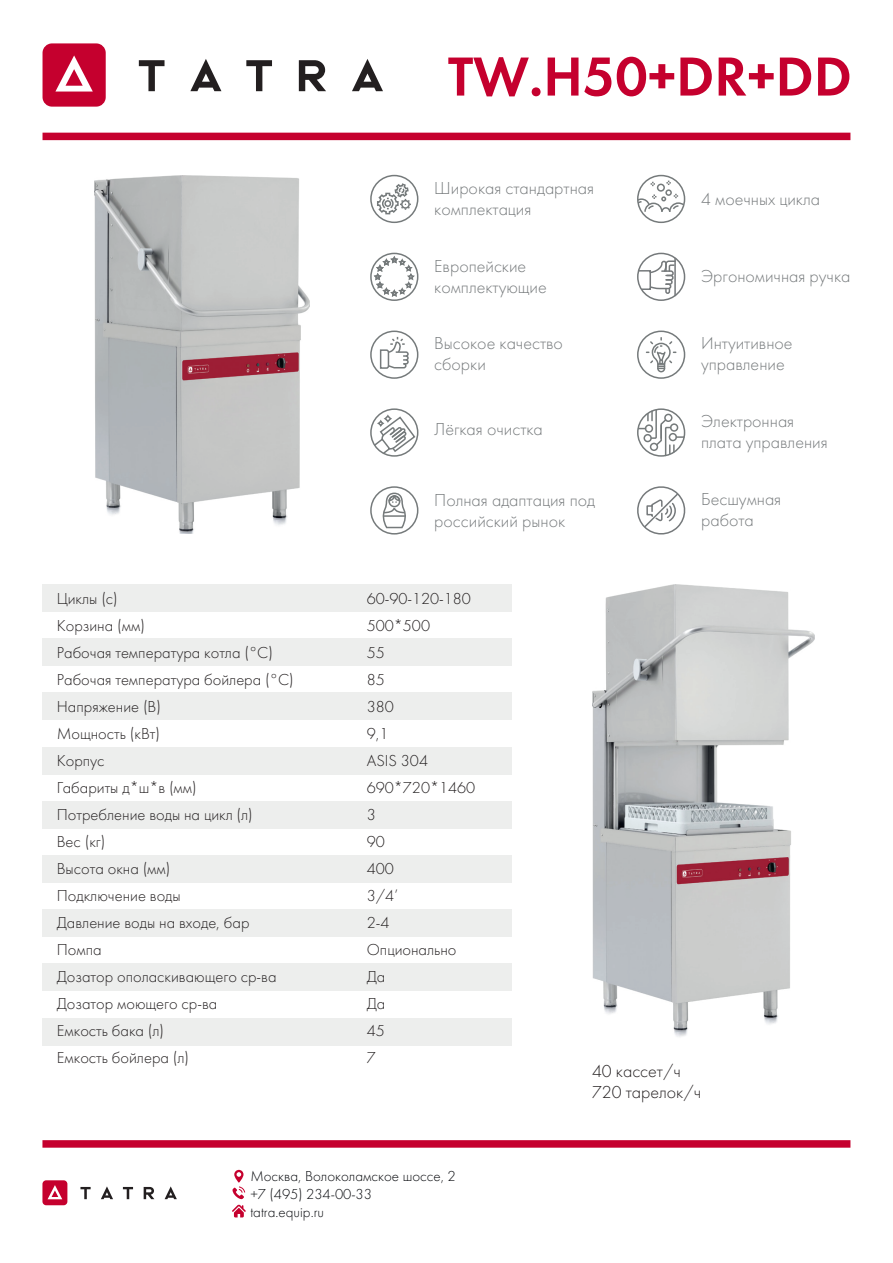
<style>
.page{position:relative;width:893px;height:1263px;background:#fff}
.page>*{position:absolute;margin:0;border:0;box-sizing:border-box;transform-origin:0 0}
.t1{font:57px "Futura Demi C";color:#c5002e}
.t2{font:18px/21px "Futura Light C";color:#75797b}
.t3{font:18px/21.6px "Futura Light C";color:#231f20}
.t4{font:16.5px/27px "Futura Light C";color:#231f20}
.t5{font:15px/18px "Futura Light C";color:#07090d}
</style>
<div class="page">
<div style="left:42px;top:584px;width:470px;height:27px;background:#edeeed"></div>
<div style="left:42px;top:638px;width:470px;height:28px;background:#edeeed"></div>
<div style="left:42px;top:693px;width:470px;height:27px;background:#edeeed"></div>
<div style="left:42px;top:747px;width:470px;height:27px;background:#edeeed"></div>
<div style="left:42px;top:801px;width:470px;height:27px;background:#edeeed"></div>
<div style="left:42px;top:855px;width:470px;height:27px;background:#edeeed"></div>
<div style="left:42px;top:910px;width:470px;height:27px;background:#edeeed"></div>
<div style="left:42px;top:964px;width:470px;height:27px;background:#edeeed"></div>
<div style="left:42px;top:1018px;width:470px;height:27px;background:#edeeed"></div>
<img style="left:592px;top:584px;width:222px;height:453px">
<img style="left:95px;top:176px;width:214px;height:358px">
<div style="left:43px;top:133px;width:807px;height:7px;background:#c5002e"></div>
<svg style="left:139px;top:60px;width:26px;height:31px"></svg>
<svg style="left:190px;top:59px;width:31px;height:32px"></svg>
<svg style="left:246px;top:60px;width:26px;height:31px"></svg>
<svg style="left:299px;top:60px;width:27px;height:31px"></svg>
<svg style="left:352px;top:59px;width:31px;height:32px"></svg>
<div style="left:43px;top:43px;width:63px;height:64px;background:#c5002e;border-radius:9px"></div>
<svg style="left:55px;top:55px;width:38px;height:37px"></svg>
<div style="left:42px;top:1140px;width:808px;height:8px;background:#c5002e"></div>
<svg style="left:232px;top:1170px;width:14px;height:47px"></svg>
<svg style="left:80px;top:1187px;width:11px;height:12px"></svg>
<svg style="left:101px;top:1186px;width:12px;height:13px"></svg>
<svg style="left:123px;top:1187px;width:10px;height:12px"></svg>
<svg style="left:144px;top:1187px;width:10px;height:12px"></svg>
<svg style="left:165px;top:1186px;width:12px;height:13px"></svg>
<div style="left:42px;top:1180px;width:25px;height:25px;background:#c5002e;border-radius:4px"></div>
<svg style="left:48px;top:1185px;width:14px;height:14px"></svg>
<div style="left:637px;top:253px;width:48px;height:48px;border:2px solid #75797b;border-radius:50%"></div>
<svg style="left:637px;top:260px;width:40px;height:35px"></svg>
<hr style="left:674px;top:258px;width:2px;height:38px;background:#75797b">
<div style="left:370px;top:253px;width:48px;height:48px;border:2px solid #757a7b;border-radius:50%"></div>
<svg style="left:372px;top:256px;width:45px;height:42px"></svg>
<div style="left:370px;top:331px;width:48px;height:48px;border:2px solid #757a7b;border-radius:50%"></div>
<svg style="left:379px;top:337px;width:30px;height:32px"></svg>
<div style="left:637px;top:331px;width:48px;height:48px;border:2px solid #757a7b;border-radius:50%"></div>
<svg style="left:646px;top:338px;width:30px;height:35px"></svg>
<svg style="left:638px;top:409px;width:46px;height:48px"></svg>
<div style="left:370px;top:408px;width:48px;height:49px;border:2px solid #757a7b;border-radius:50%"></div>
<svg style="left:373px;top:414px;width:43px;height:41px"></svg>
<svg style="left:637px;top:486px;width:49px;height:49px"></svg>
<div style="left:637px;top:175px;width:48px;height:48px;border:2px solid #757a7b;border-radius:50%"></div>
<div style="left:657px;top:184px;width:8px;height:8px;border:2px solid #757a7b;border-radius:50%"></div>
<div style="left:665px;top:189px;width:7px;height:7px;border:2px solid #757a7b;border-radius:50%"></div>
<svg style="left:666px;top:181px;width:5px;height:4px"></svg>
<svg style="left:651px;top:182px;width:4px;height:4px"></svg>
<svg style="left:637px;top:194px;width:49px;height:19px"></svg>
<svg style="left:376px;top:182px;width:35px;height:33px"></svg>
<div style="left:370px;top:175px;width:48px;height:48px;border:2px solid #757a7b;border-radius:50%"></div>
<div style="left:370px;top:486px;width:48px;height:49px;border:2px solid #757a7b;border-radius:50%"></div>
<svg style="left:381px;top:492px;width:25px;height:37px"></svg>
<hr style="left:383px;top:515px;width:22px;height:2px;background:#757a7b">
<h1 class="t1" style="left:448px;top:43px;width:405px">TW.H50+DR+DD</h1>
<p class="t2" style="left:434px;top:178px;width:161px">Широкая стандартная комплектация</p>
<p class="t2" style="left:701px;top:189px;width:120px">4 моечных цикла</p>
<p class="t2" style="left:434px;top:256px;width:114px">Европейские комплектующие</p>
<p class="t2" style="left:434px;top:333px;width:130px">Высокое качество сборки</p>
<p class="t2" style="left:434px;top:419px;width:110px">Лёгкая очистка</p>
<p class="t2" style="left:434px;top:490px;width:162px">Полная адаптация под российский рынок</p>
<p class="t2" style="left:701px;top:266px;width:151px">Эргономичная ручка</p>
<p class="t2" style="left:701px;top:333px;width:93px">Интуитивное управление</p>
<p class="t2" style="left:701px;top:411px;width:128px">Электронная плата управления</p>
<p class="t2" style="left:701px;top:489px;width:82px">Бесшумная работа</p>
<p class="t4" style="left:57px;top:586px;width:238px">Циклы (с)<br>Корзина (мм)<br>Рабочая температура котла (°C)<br>Рабочая температура бойлера (°C)<br>Напряжение (В)<br>Мощность (кВт)<br>Корпус<br>Габариты д*ш*в (мм)<br>Потребление воды на цикл (л)<br>Вес (кг)<br>Высота окна (мм)<br>Подключение воды<br>Давление воды на входе, бар<br>Помпа<br>Дозатор ополаскивающего ср-ва<br>Дозатор моющего ср-ва<br>Емкость бака (л)<br>Емкость бойлера (л)</p>
<p class="t4" style="left:367px;top:586px;width:110px">60-90-120-180<br>500*500<br>55<br>85<br>380<br>9,1<br>ASIS 304<br>690*720*1460<br>3<br>90<br>400<br>3/4’<br>2-4<br>Опционально<br>Да<br>Да<br>45<br>7</p>
<p class="t5" style="left:250px;top:1167px;width:207px">Москва, Волоколамское шоссе, 2 +7 (495) 234-00-33<br>tatra.equip.ru</p>
<p class="t3" style="left:592px;top:1060px;width:111px">40 кассет/ч<br>720 тарелок/ч</p>
</div>
